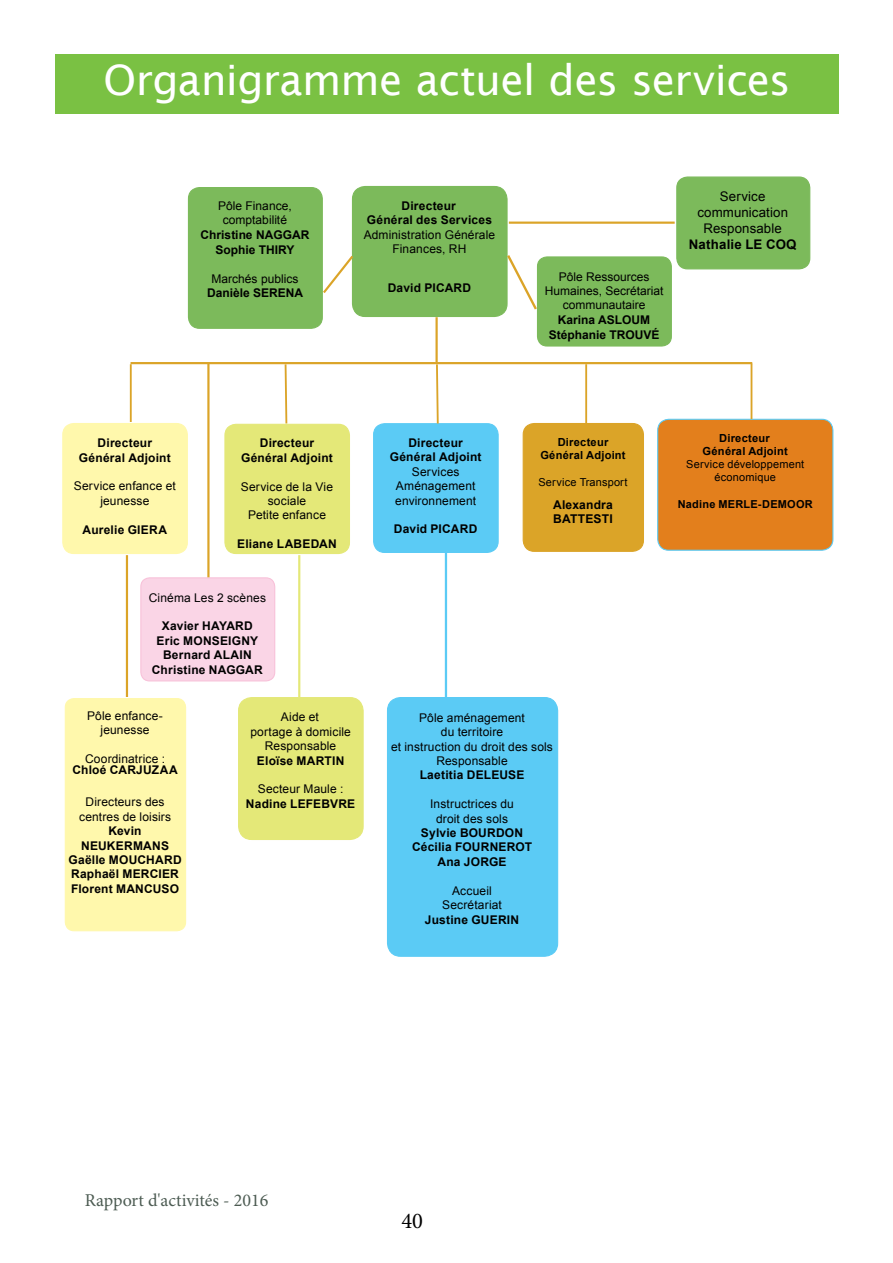
<style>
.page{position:relative;width:893px;height:1263px;background:#fff}
.page>*{position:absolute;margin:0;border:0;box-sizing:border-box;transform-origin:0 0}
.t1{font:42px "Lucida Sans";letter-spacing:-.015em;color:#fff}
.t2{font:22.5px "Minion Pro";color:#000}
.t3{font:18px "Minion Pro";color:#4c5b52}
.t4{font:13.2px/15.9px "Arial";letter-spacing:.01em;color:#000;text-align:center}
.t5{font:700 13.2px "Arial";letter-spacing:.015em;color:#000}
.t6{font:700 12.15px/14.5px "Arial";letter-spacing:.015em;color:#000}
.t7{font:12px/14.4px "Arial";letter-spacing:.01em;color:#000;text-align:center}
.t8{font:700 12px/14.4px "Arial";letter-spacing:.015em;color:#000;text-align:center}
.t9{font:700 11.1px/13.4px "Arial";letter-spacing:.02em;color:#000;text-align:center}
.t10{font:10.95px/13.2px "Arial";letter-spacing:.015em;color:#000;text-align:center}
.t11{font:700 10.95px "Arial";letter-spacing:.02em;color:#000}
</style>
<div class="page">
<div style="left:55px;top:54px;width:784px;height:60px;background:#7ac143"></div>
<div style="left:188px;top:188px;width:134px;height:140px;background:#7cba5b;border-radius:11px"></div>
<div style="left:188px;top:187px;width:135px;height:142px;border:1px solid #7cba5b;border-radius:11px"></div>
<div style="left:352px;top:186px;width:155px;height:130px;background:#7cba5b;border-radius:13px"></div>
<div style="left:352px;top:186px;width:156px;height:131px;border:1px solid #7cba5b;border-radius:13px"></div>
<div style="left:537px;top:257px;width:134px;height:89px;background:#7cba5b;border-radius:10px"></div>
<div style="left:537px;top:256px;width:135px;height:91px;border:1px solid #7cba5b;border-radius:10px"></div>
<hr style="left:435px;top:317px;width:3px;height:45px;background:#dba428">
<hr style="left:131px;top:362px;width:621px;height:2px;background:#dba428">
<hr style="left:130px;top:364px;width:2px;height:58px;background:#dba428">
<hr style="left:585px;top:364px;width:2px;height:59px;background:#dba428">
<svg style="left:284px;top:364px;width:4px;height:60px"></svg>
<div style="left:63px;top:423px;width:124px;height:130px;background:#fff8ac;border-radius:11px"></div>
<div style="left:62px;top:423px;width:126px;height:131px;border:1px solid #fff8ac;border-radius:11px"></div>
<div style="left:523px;top:423px;width:120px;height:128px;background:#dba428;border-radius:11px"></div>
<div style="left:523px;top:423px;width:121px;height:129px;border:1px solid #dba428;border-radius:11px"></div>
<hr style="left:126px;top:555px;width:2px;height:142px;background:#dba428">
<svg style="left:321px;top:253px;width:33px;height:43px"></svg>
<svg style="left:505px;top:252px;width:34px;height:60px"></svg>
<div style="left:65px;top:699px;width:121px;height:232px;background:#fff8ac;border-radius:9px"></div>
<div style="left:65px;top:698px;width:121px;height:233px;border:1px solid #fff8ac;border-radius:9px"></div>
<div style="left:677px;top:177px;width:133px;height:92px;background:#7cba5b;border-radius:11px"></div>
<div style="left:676px;top:176px;width:134px;height:93px;border:1px solid #7cba5b;border-radius:11px"></div>
<div style="left:225px;top:424px;width:124px;height:129px;background:#e4e878;border-radius:11px"></div>
<div style="left:224px;top:424px;width:126px;height:130px;border:1px solid #e4e878;border-radius:11px"></div>
<div style="left:141px;top:578px;width:134px;height:103px;background:#fad5e6;border-radius:9px"></div>
<div style="left:140px;top:577px;width:135px;height:104px;border:1px solid #f8c1d9;border-radius:9px"></div>
<hr style="left:207px;top:363px;width:3px;height:214px;background:#dba428">
<div style="left:239px;top:698px;width:124px;height:141px;background:#e4e878;border-radius:13px"></div>
<div style="left:238px;top:697px;width:126px;height:143px;border:1px solid #e4e878;border-radius:13px"></div>
<hr style="left:298px;top:555px;width:2px;height:142px;background:#e4e878">
<div style="left:374px;top:424px;width:124px;height:128px;background:#5bcbf5;border-radius:11px"></div>
<div style="left:373px;top:423px;width:126px;height:130px;border:1px solid #5bcbf5;border-radius:11px"></div>
<svg style="left:435px;top:364px;width:5px;height:61px"></svg>
<hr style="left:445px;top:553px;width:2px;height:145px;background:#5bcbf5">
<div style="left:387px;top:697px;width:171px;height:259px;background:#5bcbf5;border-radius:13px"></div>
<div style="left:387px;top:697px;width:171px;height:260px;border:1px solid #5bcbf5;border-radius:13px"></div>
<div style="left:658px;top:419px;width:175px;height:131px;background:#e37f1c;border-radius:11px"></div>
<div style="left:657px;top:419px;width:176px;height:132px;border:1px solid #5bcbf5;border-radius:11px"></div>
<hr style="left:509px;top:222px;width:166px;height:2px;background:#dba428">
<hr style="left:751px;top:363px;width:1px;height:56px;background:#dba428">
<h1 class="t1" style="left:103px;top:56px;width:689px">Organigramme actuel des services</h1>
<p class="t7" style="left:218px;top:199px;width:75px">Pôle Finance, comptabilité</p>
<p class="t8" style="left:201px;top:228px;width:110px">Christine NAGGAR<br>Sophie THIRY</p>
<p class="t7" style="left:212px;top:271px;width:88px">Marchés publics</p>
<p class="t8" style="left:207px;top:286px;width:98px">Danièle SERENA</p>
<p class="t8" style="left:367px;top:199px;width:127px">Directeur<br>Général des Services</p>
<p class="t7" style="left:364px;top:227px;width:133px">Administration Générale<br>Finances, RH</p>
<p class="t8" style="left:388px;top:281px;width:85px">David PICARD</p>
<p class="t7" style="left:545px;top:269px;width:120px">Pôle Ressources<br>Humaines, Secrétariat communautaire</p>
<p class="t8" style="left:549px;top:313px;width:112px">Karina ASLOUM<br>Stéphanie TROUVÉ</p>
<p class="t4" style="left:697px;top:189px;width:92px">Service communication<br>Responsable</p>
<p class="t5" style="left:689px;top:236px;width:109px">Nathalie LE COQ</p>
<p class="t8" style="left:79px;top:436px;width:93px">Directeur<br>Général Adjoint</p>
<p class="t7" style="left:74px;top:479px;width:103px">Service enfance et jeunesse</p>
<p class="t8" style="left:83px;top:522px;width:86px">Aurelie GIERA</p>
<p class="t8" style="left:241px;top:436px;width:93px">Directeur<br>Général Adjoint</p>
<p class="t7" style="left:241px;top:479px;width:94px">Service de la Vie sociale<br>Petite enfance</p>
<p class="t8" style="left:237px;top:537px;width:101px">Eliane LABEDAN</p>
<p class="t7" style="left:149px;top:590px;width:119px">Cinéma Les 2 scènes</p>
<p class="t8" style="left:152px;top:619px;width:112px">Xavier HAYARD<br>Eric MONSEIGNY<br>Bernard ALAIN<br>Christine NAGGAR</p>
<p class="t7" style="left:250px;top:710px;width:102px">Aide et<br>portage à domicile<br>Responsable</p>
<p class="t8" style="left:257px;top:753px;width:89px">Eloïse MARTIN</p>
<p class="t7" style="left:258px;top:782px;width:87px">Secteur Maule :</p>
<p class="t8" style="left:246px;top:797px;width:111px">Nadine LEFEBVRE</p>
<p class="t7" style="left:87px;top:709px;width:77px">Pôle enfance&shy;jeunesse</p>
<p class="t7" style="left:85px;top:752px;width:82px">Coordinatrice :</p>
<p class="t8" style="left:72px;top:763px;width:107px">Chloé CARJUZAA</p>
<p class="t7" style="left:79px;top:795px;width:94px">Directeurs des centres de loisirs</p>
<p class="t8" style="left:69px;top:824px;width:115px">Kevin<br>NEUKERMANS<br>Gaëlle MOUCHARD<br>Raphaël MERCIER<br>Florent MANCUSO</p>
<p class="t8" style="left:390px;top:436px;width:93px">Directeur<br>Général Adjoint</p>
<p class="t7" style="left:395px;top:464px;width:82px">Services<br>Aménagement environnement</p>
<p class="t8" style="left:394px;top:522px;width:85px">David PICARD</p>
<p class="t9" style="left:540px;top:435px;width:87px">Directeur<br>Général Adjoint</p>
<p class="t10" style="left:538px;top:475px;width:91px">Service Transport</p>
<p class="t6" style="left:553px;top:497px;width:61px">Alexandra<br>BATTESTI</p>
<p class="t7" style="left:391px;top:710px;width:163px">Pôle aménagement<br>du territoire<br>et instruction du droit des sols<br>Responsable</p>
<p class="t8" style="left:420px;top:768px;width:106px">Laetitia DELEUSE</p>
<p class="t7" style="left:430px;top:797px;width:85px">Instructrices du droit des sols</p>
<p class="t8" style="left:412px;top:826px;width:122px">Sylvie BOURDON<br>Cécilia FOURNEROT<br>Ana JORGE</p>
<p class="t7" style="left:442px;top:883px;width:61px">Accueil<br>Secrétariat</p>
<p class="t8" style="left:425px;top:912px;width:96px">Justine GUERIN</p>
<p class="t9" style="left:703px;top:431px;width:87px">Directeur<br>Général Adjoint</p>
<p class="t10" style="left:686px;top:458px;width:119px">Service développement économique</p>
<p class="t11" style="left:678px;top:496px;width:137px">Nadine MERLE-DEMOOR</p>
<h3 class="t3" style="left:85px;top:1188px;width:185px">Rapport d'activités - 2016</h3>
<h2 class="t2" style="left:401px;top:1206px;width:23px">40</h2>
</div>
